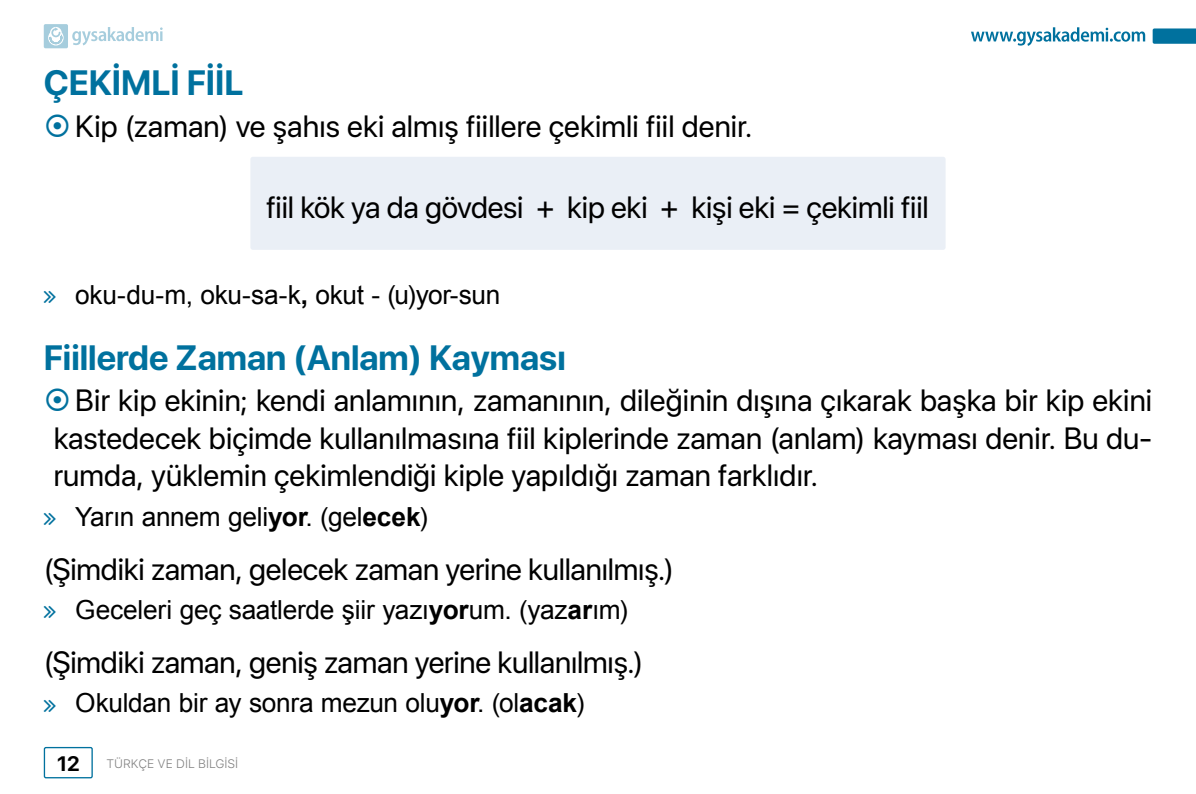
<style>
.page{position:relative;width:1196px;height:794px;background:#fff}
.page>*{position:absolute;margin:0;border:0;box-sizing:border-box;transform-origin:0 0}
.t1{font:700 35px "SF Pro Display";color:#00719e}
.t2{font:30.62px/37.6px "SF Pro Display";letter-spacing:-.005em;color:#000;text-align:justify}
.t3{font:26.25px "Arial";letter-spacing:-.01em;color:#000}
.t4{font:700 20.82px "SF Pro Display";color:#000}
.t5{font:300 12.25px "SF Pro Text";color:#808080}
.s1{font-weight:700}
</style>
<div class="page">
<div style="left:250px;top:157px;width:695px;height:93px;background:#eaeff6;border-radius:2px"></div>
<div style="left:44px;top:747px;width:49px;height:31px;border:1px solid #00719e;border-radius:2px"></div>
<svg style="left:971px;top:27px;width:173px;height:19px"></svg>
<svg style="left:1152px;top:28px;width:43px;height:16px"></svg>
<svg style="left:44px;top:24px;width:119px;height:24px"></svg>
<p class="t1" style="left:44px;top:63px;width:201px">ÇEKİMLİ FİİL</p>
<p class="t2" style="left:75px;top:107px;width:678px">Kip (zaman) ve şahıs eki almış fiillere çekimli fiil denir.</p>
<p class="t2" style="left:266px;top:188px;width:663px">fiil kök ya da gövdesi + kip eki + kişi eki = çekimli fiil</p>
<p class="t3" style="left:75px;top:277px;width:426px">oku-du-m, oku-sa-k<span class="s1">,</span> okut - (u)yor-sun</p>
<p class="t1" style="left:44px;top:337px;width:523px">Fiillerde Zaman (Anlam) Kayması</p>
<p class="t2" style="left:54px;top:381px;width:1099px;text-indent:22px">Bir kip ekinin; kendi anlamının, zamanının, dileğinin dışına çıkarak başka bir kip ekini kastedecek biçimde kullanılmasına fiil kiplerinde zaman (anlam) kayması denir. Bu du&shy;rumda, yüklemin çekimlendiği kiple yapıldığı zaman farklıdır.</p>
<p class="t3" style="left:75px;top:498px;width:354px">Yarın annem geli<span class="s1">yor</span>. (gel<span class="s1">ecek</span>)</p>
<p class="t2" style="left:44px;top:550px;width:631px">(Şimdiki zaman, gelecek zaman yerine kullanılmış.)</p>
<p class="t3" style="left:75px;top:591px;width:554px">Geceleri geç saatlerde şiir yazı<span class="s1">yor</span>um. (yaz<span class="s1">ar</span>ım)</p>
<p class="t2" style="left:44px;top:643px;width:601px">(Şimdiki zaman, geniş zaman yerine kullanılmış.)</p>
<p class="t3" style="left:75px;top:685px;width:510px">Okuldan bir ay sonra mezun olu<span class="s1">yor</span>. (ol<span class="s1">acak</span>)</p>
<p class="t4" style="left:57px;top:751px;width:24px">12</p>
<p class="t5" style="left:106px;top:755px;width:133px">TÜRKÇE VE DİL BİLGİSİ</p>
</div>
